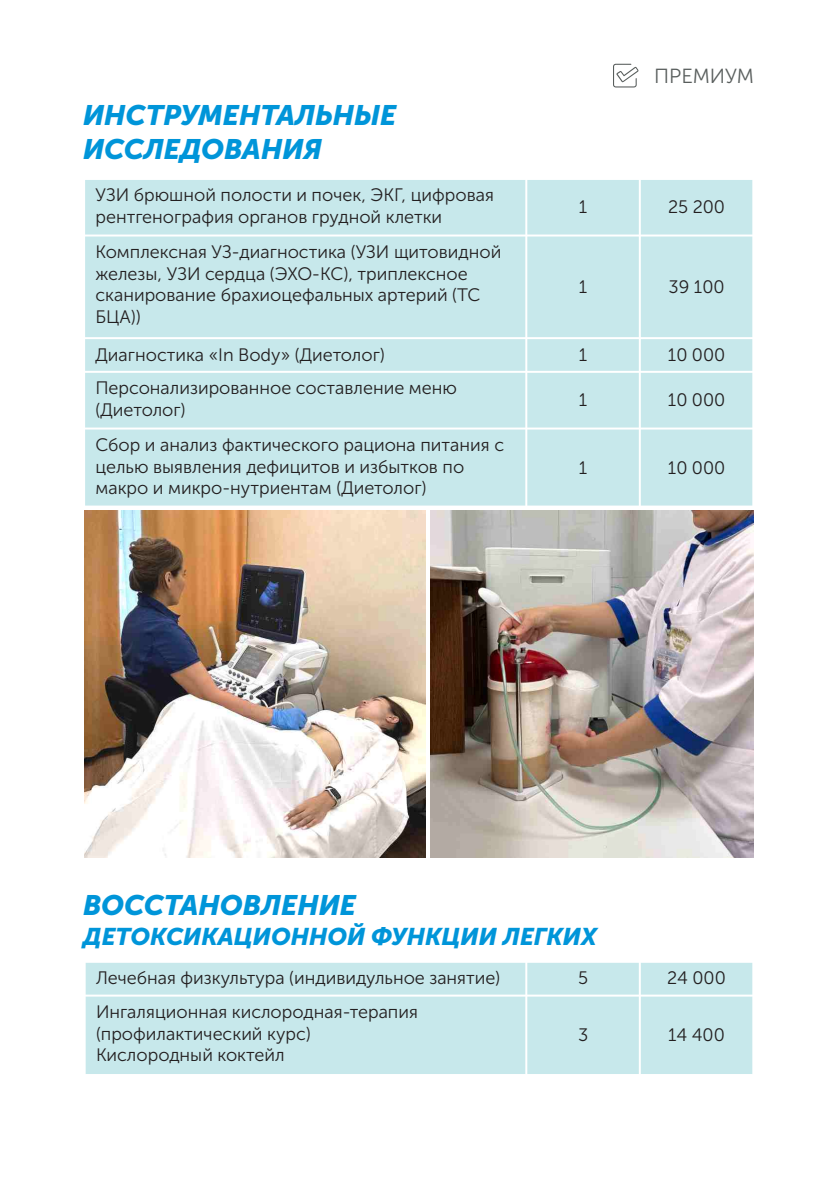
<style>
.page{position:relative;width:840px;height:1191px;background:#fff}
.page>*{position:absolute;margin:0;border:0;box-sizing:border-box;transform-origin:0 0}
.t1{font:italic 28px/33.6px "Museo Sans Cyrl 900,Bold";color:#0095d9}
.t2{font:italic 24px "Museo Sans Cyrl 900,Bold";color:#0095d9}
.t3{font:20.4px "Museo Sans Cyrl 300";color:#595e5d}
.t4{font:18px/21.6px "Museo Sans Cyrl 300";color:#231f20}
</style>
<div class="page">
<div style="left:84px;top:179px;width:442px;height:56px;background:#c7e8eb"></div>
<div style="left:526px;top:179px;width:113px;height:56px;background:#c7e8eb"></div>
<div style="left:639px;top:179px;width:113px;height:56px;background:#c7e8eb"></div>
<div style="left:84px;top:235px;width:442px;height:103px;background:#c7e8eb"></div>
<div style="left:526px;top:235px;width:113px;height:103px;background:#c7e8eb"></div>
<div style="left:639px;top:235px;width:113px;height:103px;background:#c7e8eb"></div>
<div style="left:84px;top:338px;width:442px;height:34px;background:#c7e8eb"></div>
<div style="left:526px;top:338px;width:113px;height:34px;background:#c7e8eb"></div>
<div style="left:639px;top:338px;width:113px;height:34px;background:#c7e8eb"></div>
<div style="left:84px;top:372px;width:442px;height:56px;background:#c7e8eb"></div>
<div style="left:526px;top:372px;width:113px;height:56px;background:#c7e8eb"></div>
<div style="left:639px;top:372px;width:113px;height:56px;background:#c7e8eb"></div>
<div style="left:84px;top:428px;width:442px;height:78px;background:#c7e8eb"></div>
<div style="left:526px;top:428px;width:113px;height:78px;background:#c7e8eb"></div>
<div style="left:639px;top:428px;width:113px;height:78px;background:#c7e8eb"></div>
<hr style="left:83px;top:178px;width:2px;height:329px;background:#fff">
<hr style="left:525px;top:178px;width:2px;height:329px;background:#fff">
<hr style="left:638px;top:178px;width:2px;height:329px;background:#fff">
<hr style="left:751px;top:178px;width:2px;height:329px;background:#fff">
<hr style="left:83px;top:505px;width:670px;height:2px;background:#fff">
<hr style="left:83px;top:427px;width:670px;height:2px;background:#fff">
<hr style="left:83px;top:371px;width:670px;height:2px;background:#fff">
<hr style="left:83px;top:337px;width:670px;height:2px;background:#fff">
<hr style="left:83px;top:234px;width:670px;height:2px;background:#fff">
<hr style="left:83px;top:178px;width:670px;height:2px;background:#fff">
<img style="left:85px;top:510px;width:340px;height:347px">
<div style="left:85px;top:961px;width:441px;height:34px;background:#c7e8eb"></div>
<div style="left:526px;top:961px;width:113px;height:34px;background:#c7e8eb"></div>
<div style="left:639px;top:961px;width:113px;height:34px;background:#c7e8eb"></div>
<div style="left:85px;top:995px;width:441px;height:80px;background:#c7e8eb"></div>
<div style="left:526px;top:995px;width:113px;height:80px;background:#c7e8eb"></div>
<div style="left:639px;top:995px;width:113px;height:80px;background:#c7e8eb"></div>
<hr style="left:84px;top:960px;width:2px;height:116px;background:#fff">
<hr style="left:525px;top:960px;width:2px;height:116px;background:#fff">
<hr style="left:638px;top:960px;width:2px;height:116px;background:#fff">
<hr style="left:751px;top:960px;width:2px;height:116px;background:#fff">
<hr style="left:84px;top:1074px;width:669px;height:2px;background:#fff">
<hr style="left:84px;top:994px;width:669px;height:2px;background:#fff">
<hr style="left:84px;top:960px;width:669px;height:2px;background:#fff">
<img style="left:430px;top:510px;width:322px;height:347px">
<svg style="left:613px;top:64px;width:25px;height:23px"></svg>
<h1 class="t1" style="left:83px;top:102px;width:314px">ИНСТРУМЕНТАЛЬНЫЕ<br>ИССЛЕДОВАНИЯ</h1>
<p class="t4" style="left:95px;top:186px;width:400px">УЗИ брюшной полости и почек, ЭКГ, цифровая рентгенография органов грудной клетки</p>
<p class="t4" style="left:95px;top:243px;width:407px">Комплексная УЗ-диагностика (УЗИ щитовидной железы, УЗИ сердца (ЭХО-КС), триплексное сканирование брахиоцефальных артерий (ТС БЦА))</p>
<p class="t3" style="left:653px;top:67px;width:101px">ПРЕМИУМ</p>
<p class="t4" style="left:578px;top:198px;width:10px">1</p>
<p class="t4" style="left:667px;top:198px;width:59px">25 200</p>
<p class="t4" style="left:578px;top:278px;width:10px">1</p>
<p class="t4" style="left:668px;top:278px;width:57px">39 100</p>
<p class="t4" style="left:95px;top:345px;width:291px">Диагностика «In Body» (Диетолог)</p>
<p class="t4" style="left:578px;top:346px;width:10px">1</p>
<p class="t4" style="left:667px;top:346px;width:59px">10 000</p>
<p class="t4" style="left:95px;top:379px;width:363px">Персонализированное составление меню (Диетолог)</p>
<p class="t4" style="left:578px;top:391px;width:10px">1</p>
<p class="t4" style="left:667px;top:391px;width:59px">10 000</p>
<p class="t4" style="left:95px;top:436px;width:410px">Сбор и анализ фактического рациона питания с целью выявления дефицитов и избытков по макро и микро-нутриентам (Диетолог)</p>
<p class="t4" style="left:578px;top:458px;width:10px">1</p>
<p class="t4" style="left:667px;top:458px;width:59px">10 000</p>
<h1 class="t1" style="left:83px;top:891px;width:274px">ВОССТАНОВЛЕНИЕ</h1>
<h2 class="t2" style="left:83px;top:926px;width:515px">ДЕТОКСИКАЦИОННОЙ ФУНКЦИИ ЛЕГКИХ</h2>
<p class="t4" style="left:96px;top:969px;width:405px">Лечебная физкультура (индивидульное занятие)</p>
<p class="t4" style="left:577px;top:969px;width:11px">5</p>
<p class="t4" style="left:667px;top:969px;width:60px">24 000</p>
<p class="t4" style="left:96px;top:1003px;width:323px">Ингаляционная кислородная-терапия (профилактический курс)<br>Кислородный коктейл</p>
<p class="t4" style="left:577px;top:1026px;width:12px">3</p>
<p class="t4" style="left:668px;top:1026px;width:58px">14 400</p>
</div>
